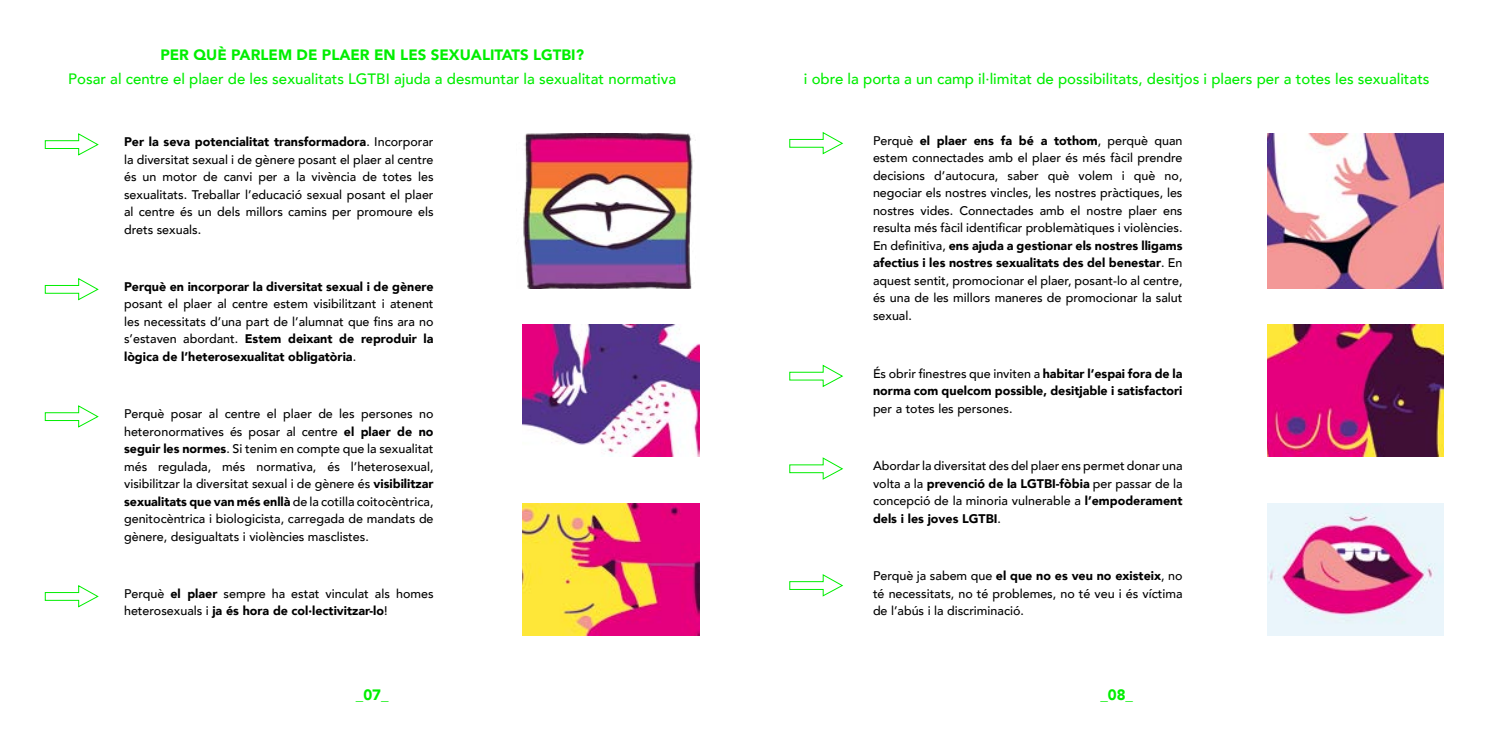
<style>
.page{position:relative;width:1489px;height:745px;background:#fff}
.page>*{position:absolute;margin:0;border:0;box-sizing:border-box;transform-origin:0 0}
.t1{font:500 15px "Avenir";color:#0e0}
.t2{font:900 15px "Avenir";color:#0e0}
.t3{font:500 12.5px/17.5px "Avenir";color:#000;text-align:justify}
.t4{font:900 12.5px/17.5px "Avenir";color:#000}
.s1{font-weight:900}
.s2{font-weight:500}
</style>
<div class="page">
<img style="left:523px;top:133px;width:173px;height:156px">
<img style="left:522px;top:325px;width:177px;height:131px">
<img style="left:522px;top:503px;width:177px;height:132px">
<img style="left:1267px;top:133px;width:176px;height:156px">
<img style="left:1267px;top:325px;width:176px;height:131px">
<img style="left:1267px;top:503px;width:176px;height:132px">
<svg style="left:45px;top:133px;width:54px;height:23px"></svg>
<svg style="left:45px;top:278px;width:54px;height:22px"></svg>
<svg style="left:45px;top:405px;width:54px;height:22px"></svg>
<svg style="left:45px;top:585px;width:54px;height:22px"></svg>
<svg style="left:789px;top:132px;width:54px;height:22px"></svg>
<svg style="left:789px;top:364px;width:54px;height:23px"></svg>
<svg style="left:789px;top:457px;width:54px;height:22px"></svg>
<svg style="left:789px;top:574px;width:54px;height:22px"></svg>
<p class="t2" style="left:160px;top:42px;width:425px">PER QUÈ PARLEM DE PLAER EN LES SEXUALITATS LGTBI?</p>
<p class="t1" style="left:68px;top:66px;width:609px">Posar al centre el plaer de les sexualitats LGTBI ajuda a desmuntar la sexualitat normativa</p>
<p class="t3" style="left:124px;top:132px;width:311px"><span class="s1">Per la seva potencialitat transformadora</span>. Incorporar la diversitat sexual i de gènere posant el plaer al centre és un motor de canvi per a la vivència de totes les sexualitats. Treballar l’educació sexual posant el plaer al centre és un dels millors camins per promoure els drets sexuals.</p>
<p class="t4" style="left:124px;top:277px;width:311px">Perquè en incorporar la diversitat sexual i de gènere</p>
<p class="t3" style="left:124px;top:294px;width:311px">posant el plaer al centre estem visibilitzant i atenent les necessitats d’una part de l’alumnat que fins ara no s’estaven abordant. <span class="s1">Estem deixant de reproduir la lògica de l’heterosexualitat obligatòria</span>.</p>
<p class="t3" style="left:124px;top:404px;width:311px">Perquè posar al centre el plaer de les persones no heteronormatives és posar al centre <span class="s1">el plaer de no seguir les normes</span>. Si tenim en compte que la sexualitat més regulada, més normativa, és l’heterosexual, visibilitzar la diversitat sexual i de gènere és <span class="s1">visibilitzar sexualitats que van més enllà</span> de la cotilla coitocèntrica, genitocèntrica i biologicista, carregada de mandats de gènere, desigualtats i violències masclistes.</p>
<p class="t3" style="left:124px;top:583px;width:311px">Perquè <span class="s1">el plaer</span> sempre ha estat vinculat als homes heterosexuals i <span class="s1">ja és hora de col·lectivitzar-lo</span>!</p>
<p class="t1" style="left:804px;top:66px;width:627px">i obre la porta a un camp il·limitat de possibilitats, desitjos i plaers per a totes les sexualitats</p>
<p class="t3" style="left:873px;top:131px;width:311px">Perquè <span class="s1">el plaer ens fa bé a tothom</span>, perquè quan estem connectades amb el plaer és més fàcil prendre decisions d’autocura, saber què volem i què no, negociar els nostres vincles, les nostres pràctiques, les nostres vides. Connectades amb el nostre plaer ens resulta més fàcil identificar problemàtiques i violències.<br>En definitiva, <span class="s1">ens ajuda a gestionar els nostres lligams afectius i les nostres sexualitats des del benestar</span>. En aquest sentit, promocionar el plaer, posant-lo al centre, és una de les millors maneres de promocionar la salut sexual.</p>
<p class="t4" style="left:873px;top:364px;width:311px"><span class="s2">És obrir finestres que inviten a</span> habitar l’espai fora de la norma com quelcom possible, desitjable i satisfactori</p>
<p class="t3" style="left:873px;top:398px;width:141px">per a totes les persones.</p>
<p class="t3" style="left:873px;top:456px;width:311px">Abordar la diversitat des del plaer ens permet donar una volta a la <span class="s1">prevenció de la LGTBI-fòbia</span> per passar de la concepció de la minoria vulnerable a <span class="s1">l’empoderament dels i les joves LGTBI</span>.</p>
<p class="t3" style="left:873px;top:566px;width:311px">Perquè ja sabem que <span class="s1">el que no es veu no existeix</span>, no té necessitats, no té problemes, no té veu i és víctima de l’abús i la discriminació.</p>
<p class="t2" style="left:356px;top:681px;width:34px">_07_</p>
<p class="t2" style="left:1100px;top:681px;width:34px">_08_</p>
</div>
